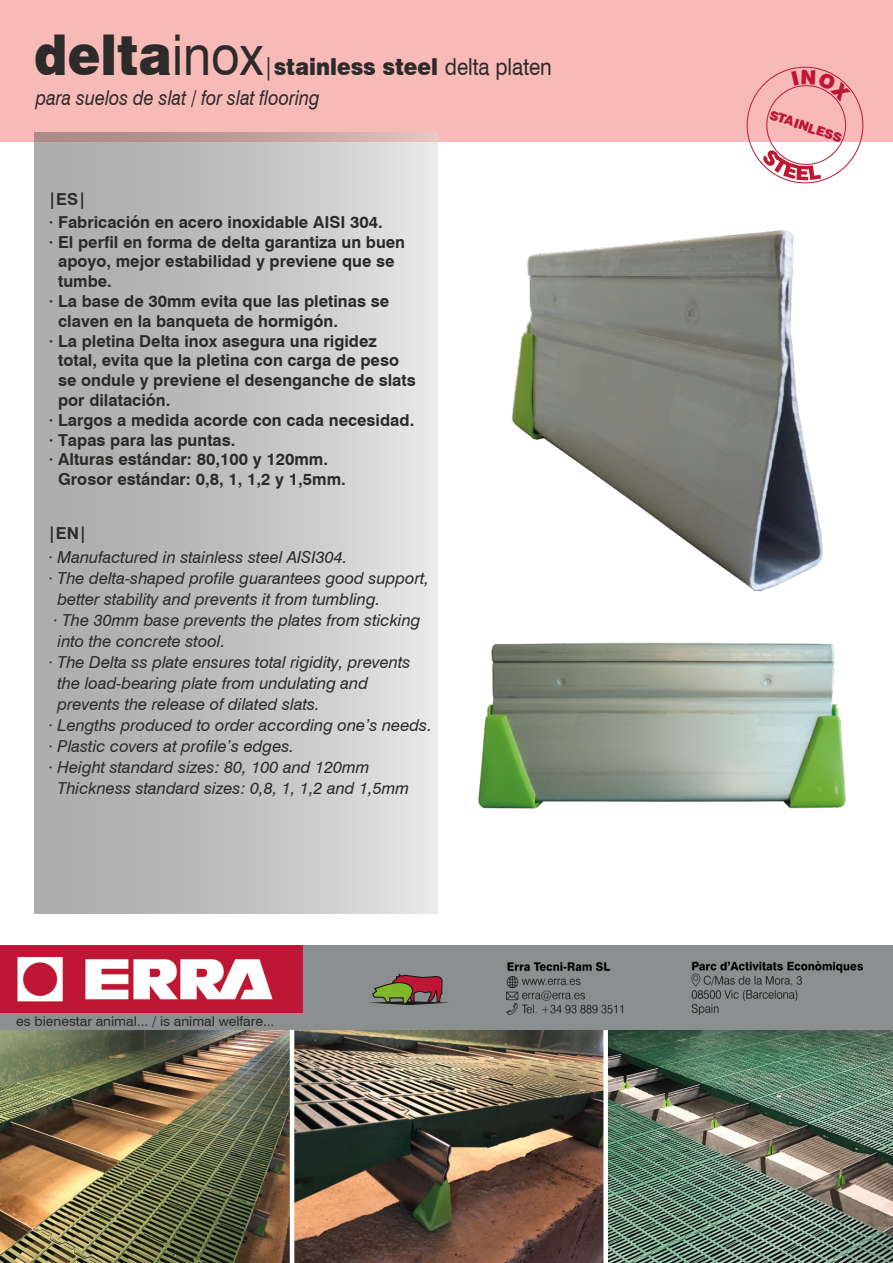
<style>
.page{position:relative;width:893px;height:1263px;background:#fff}
.page>*{position:absolute;margin:0;border:0;box-sizing:border-box;transform-origin:0 0}
.t1{font:900 56.25px "Swiss 721 BT";color:#2c2b2a;scale:.88 1}
.t2{font:900 23.4px "Swiss 721 BT";color:#2c2b2a;scale:.88 1}
.t3{font:italic 20.55px "Swiss 721 BT";color:#2c2b2a;scale:.88 1}
.t4{font:italic 16.5px "Swiss 721 BT";color:#2c2b2a}
.t5{font:700 16.5px/22.8px "Swiss 721 BT";color:#2c2b2a}
.t6{font:13.5px "Swiss 721 BT";color:#2c2b2a}
.t7{font:900 12.75px "Swiss 721 BT";color:#be1634}
.s1{font-weight:400}
</style>
<div class="page">
<img style="left:608px;top:1030px;width:285px;height:233px">
<div style="left:0;top:0;width:893px;height:141px;background:#f7bab7"></div>
<div style="left:34px;top:132px;width:403px;height:782px;background:linear-gradient(to right,#a5a4a4,#e3e2e2)"></div>
<div style="left:0;top:945px;width:893px;height:85px;background:#8c8f90"></div>
<img style="left:0;top:945px;width:302px;height:68px">
<svg style="left:370px;top:973px;width:79px;height:32px"></svg>
<img style="left:506px;top:961px;width:357px;height:54px">
<img style="left:511px;top:229px;width:312px;height:351px">
<img style="left:478px;top:580px;width:368px;height:229px">
<svg style="left:763px;top:150px;width:58px;height:30px"></svg>
<img style="left:0;top:1030px;width:603px;height:233px">
<hr style="left:290px;top:1030px;width:4px;height:233px;background:#fff">
<svg style="left:791px;top:70px;width:60px;height:31px"></svg>
<h1 class="t1" style="left:34px;top:21px;width:262px">delta<span class="s1">inox</span></h1>
<h2 class="t2" style="left:263px;top:53px;width:329px"><span class="s1">|</span>stainless steel <span class="s1">delta platen</span></h2>
<p class="t3" style="left:36px;top:85px;width:324px">para suelos de slat / for slat flooring</p>
<p class="t5" style="left:48px;top:188px;width:336px">|ES|<br>· Fabricación en acero inoxidable AISI 304.</p>
<p class="t5" style="left:49px;top:230px;width:358px">· El perfil en forma de delta garantiza un buen</p>
<p class="t5" style="left:58px;top:250px;width:338px">apoyo, mejor estabilidad y previene que se</p>
<p class="t5" style="left:58px;top:270px;width:55px">tumbe.</p>
<p class="t5" style="left:49px;top:290px;width:342px">· La base de 30mm evita que las pletinas se</p>
<p class="t5" style="left:58px;top:309px;width:281px">claven en la banqueta de hormigón.</p>
<p class="t5" style="left:49px;top:329px;width:330px">· La pletina Delta inox asegura una rigidez</p>
<p class="t5" style="left:58px;top:349px;width:342px">total, evita que la pletina con carga de peso</p>
<p class="t5" style="left:58px;top:369px;width:359px">se ondule y previene el desenganche de slats</p>
<p class="t5" style="left:58px;top:389px;width:114px">por dilatación.</p>
<p class="t5" style="left:49px;top:408px;width:367px">· Largos a medida acorde con cada necesidad.</p>
<p class="t5" style="left:49px;top:428px;width:188px">· Tapas para las puntas.</p>
<p class="t5" style="left:49px;top:448px;width:281px">· Alturas estándar: 80,100 y 120mm.</p>
<p class="t5" style="left:58px;top:468px;width:289px">Grosor estándar: 0,8, 1, 1,2 y 1,5mm.</p>
<p class="t5" style="left:48px;top:521px;width:41px">|EN|</p>
<p class="t4" style="left:48px;top:547px;width:300px">· Manufactured in stainless steel AISI304.</p>
<p class="t4" style="left:48px;top:568px;width:382px">· The delta-shaped profile guarantees good support,</p>
<p class="t4" style="left:58px;top:589px;width:324px">better stability and prevents it from tumbling.</p>
<p class="t4" style="left:53px;top:610px;width:369px">· The 30mm base prevents the plates from sticking</p>
<p class="t4" style="left:58px;top:631px;width:169px">into the concrete stool.</p>
<p class="t4" style="left:48px;top:652px;width:363px">· The Delta ss plate ensures total rigidity, prevents</p>
<p class="t4" style="left:58px;top:673px;width:312px">the load-bearing plate from undulating and</p>
<p class="t4" style="left:58px;top:694px;width:264px">prevents the release of dilated slats.</p>
<p class="t4" style="left:48px;top:715px;width:385px">· Lengths produced to order according one’s needs.</p>
<p class="t4" style="left:48px;top:736px;width:247px">· Plastic covers at profile’s edges.</p>
<p class="t4" style="left:48px;top:757px;width:323px">· Height standard sizes: 80, 100 and 120mm</p>
<p class="t4" style="left:58px;top:778px;width:353px">Thickness standard sizes: 0,8, 1, 1,2 and 1,5mm</p>
<p class="t6" style="left:16px;top:1013px;width:260px">es bienestar animal... / is animal welfare...</p>
<p class="t7" style="left:773px;top:107px;width:77px;rotate:19deg">STAINLESS</p>
</div>
